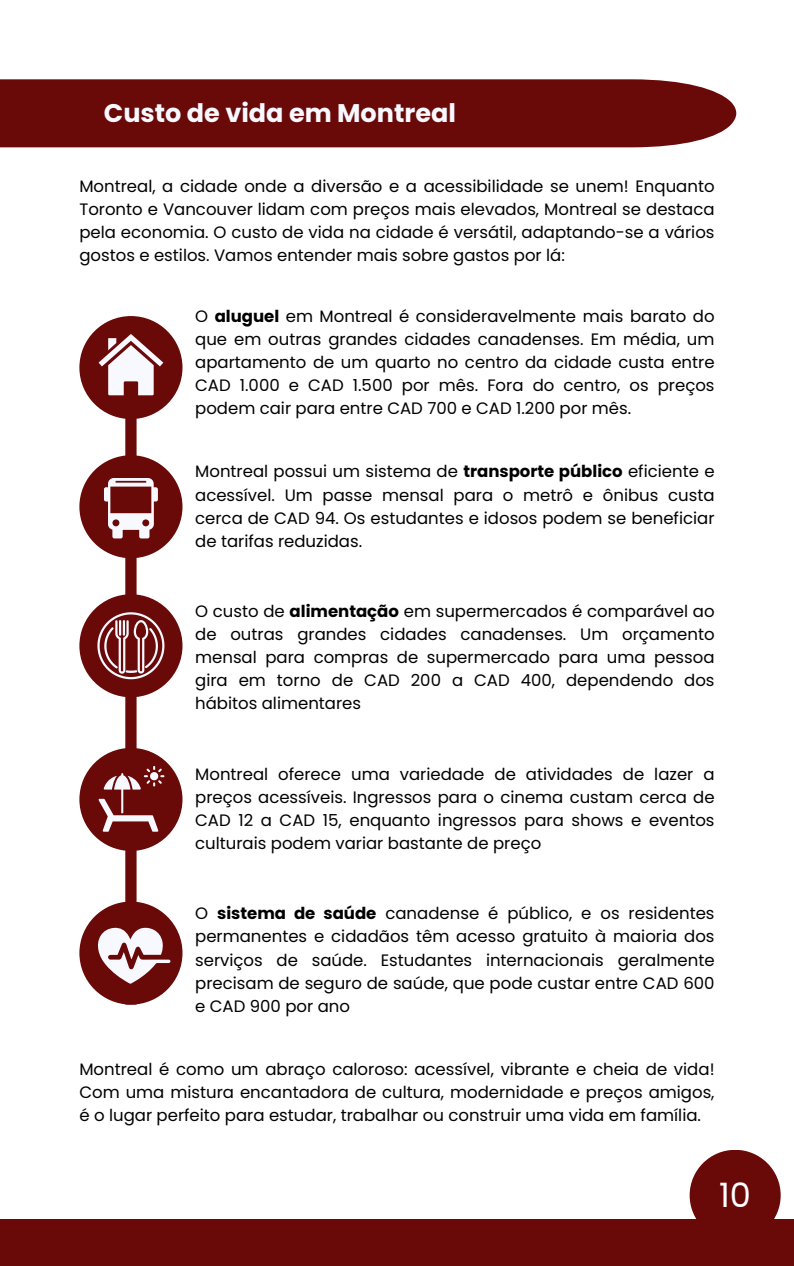
<style>
.page{position:relative;width:794px;height:1266px;background:#fff}
.page>*{position:absolute;margin:0;border:0;box-sizing:border-box;transform-origin:0 0}
.t1{font:33.53px "Poppins";color:#fff}
.t2{font:700 25.5px "Poppins";color:#f8f8ff}
.t3{font:16.5px/23.1px "Poppins";color:#000;text-align:justify}
.s1{font-weight:700}
</style>
<div class="page">
<div style="left:79px;top:316px;width:103px;height:103px;background:#690908;border-radius:50%"></div>
<div style="left:79px;top:455px;width:103px;height:103px;background:#690908;border-radius:50%"></div>
<div style="left:79px;top:594px;width:103px;height:103px;background:#690908;border-radius:50%"></div>
<div style="left:79px;top:748px;width:103px;height:103px;background:#690908;border-radius:50%"></div>
<div style="left:79px;top:901px;width:103px;height:103px;background:#690908;border-radius:50%"></div>
<div style="left:0;top:79px;width:735px;height:68px;background:#690908"></div>
<div style="left:125px;top:367px;width:11px;height:637px;background:#690908"></div>
<svg style="left:98px;top:334px;width:65px;height:61px"></svg>
<svg style="left:104px;top:478px;width:54px;height:60px"></svg>
<svg style="left:97px;top:612px;width:67px;height:67px"></svg>
<svg style="left:98px;top:766px;width:66px;height:65px"></svg>
<svg style="left:98px;top:927px;width:72px;height:57px"></svg>
<div style="left:0;top:1219px;width:793px;height:47px;background:#690908"></div>
<div style="left:689px;top:1149px;width:91px;height:91px;background:#690908;border-radius:50%"></div>
<h2 class="t2" style="left:104px;top:95px;width:353px">Custo de vida em Montreal</h2>
<p class="t3" style="left:79px;top:174px;width:636px">Montreal, a cidade onde a diversão e a acessibilidade se unem! Enquanto Toronto e Vancouver lidam com preços mais elevados, Montreal se destaca pela economia. O custo de vida na cidade é versátil, adaptando-se a vários gostos e estilos. Vamos entender mais sobre gastos por lá:</p>
<p class="t3" style="left:195px;top:304px;width:520px">O <span class="s1">aluguel</span> em Montreal é consideravelmente mais barato do que em outras grandes cidades canadenses. Em média, um apartamento de um quarto no centro da cidade custa entre CAD 1.000 e CAD 1.500 por mês. Fora do centro, os preços podem cair para entre CAD 700 e CAD 1.200 por mês.</p>
<p class="t3" style="left:195px;top:460px;width:520px">Montreal possui um sistema de <span class="s1">transporte público</span> eficiente e acessível. Um passe mensal para o metrô e ônibus custa cerca de CAD 94. Os estudantes e idosos podem se beneficiar de tarifas reduzidas.</p>
<p class="t3" style="left:195px;top:600px;width:520px">O custo de <span class="s1">alimentação</span> em supermercados é comparável ao de outras grandes cidades canadenses. Um orçamento mensal para compras de supermercado para uma pessoa gira em torno de CAD 200 a CAD 400, dependendo dos hábitos alimentares</p>
<p class="t3" style="left:195px;top:762px;width:520px">Montreal oferece uma variedade de atividades de lazer a preços acessíveis. Ingressos para o cinema custam cerca de CAD 12 a CAD 15, enquanto ingressos para shows e eventos culturais podem variar bastante de preço</p>
<p class="t3" style="left:195px;top:902px;width:520px">O <span class="s1">sistema de saúde</span> canadense é público, e os residentes permanentes e cidadãos têm acesso gratuito à maioria dos serviços de saúde. Estudantes internacionais geralmente precisam de seguro de saúde, que pode custar entre CAD 600 e CAD 900 por ano</p>
<p class="t3" style="left:79px;top:1058px;width:636px;line-height:22.9px">Montreal é como um abraço caloroso: acessível, vibrante e cheia de vida!<br>Com uma mistura encantadora de cultura, modernidade e preços amigos, é o lugar perfeito para estudar, trabalhar ou construir uma vida em família.</p>
<h1 class="t1" style="left:718px;top:1171px;width:33px">10</h1>
</div>
